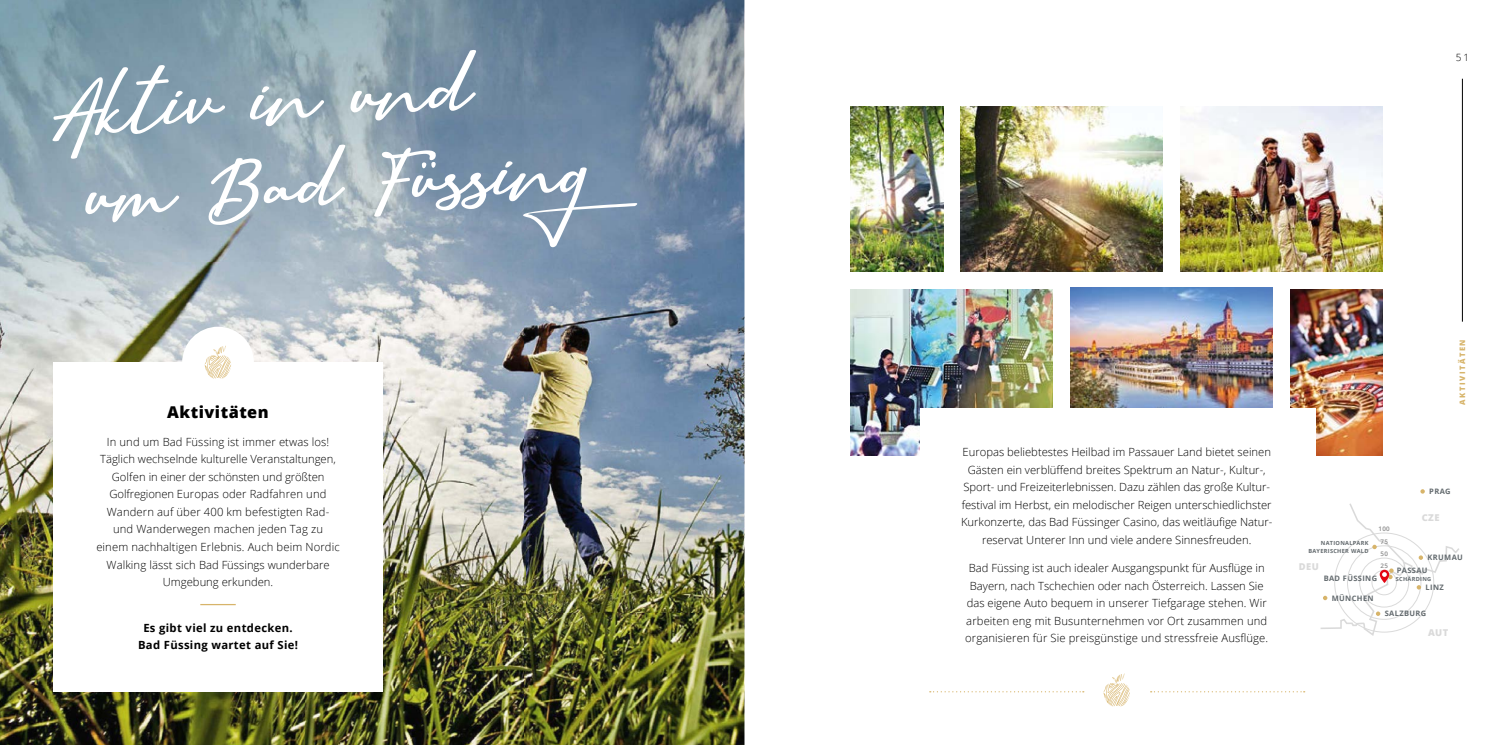
<style>
.page{position:relative;width:1489px;height:745px;background:#fff}
.page>*{position:absolute;margin:0;border:0;box-sizing:border-box;transform-origin:0 0}
.t1{font:106.25px/87.5px "Sallim";color:#fff}
.t2{font:800 16.25px "Open Sans";letter-spacing:.03em;color:#000}
.t3{font:300 11.25px/17.5px "Open Sans";color:#000;text-align:center}
.t4{font:700 11.25px/17.5px "Open Sans";letter-spacing:.03em;color:#000;text-align:center}
.t5{font:300 10px "Open Sans";color:#000}
.t6{font:800 9.38px "Open Sans";letter-spacing:.05em;color:#dadada}
.t7{font:700 7.5px "Open Sans";letter-spacing:.05em;color:#636a6e}
.t8{font:800 7.5px "Open Sans";letter-spacing:.2em;color:#d7b46a}
.t9{font:600 6.25px "Open Sans";letter-spacing:.05em;color:#878787}
.t10{font:700 5.62px/7.4px "Open Sans";letter-spacing:.05em;color:#636a6e;text-align:right}
</style>
<div class="page">
<img style="left:1290px;top:289px;width:92px;height:166px">
<img style="left:0;top:0;width:743px;height:744px">
<div style="left:53px;top:362px;width:330px;height:329px;background:#fff"></div>
<div style="left:182px;top:326px;width:72px;height:72px;background:#fff;border-radius:50%"></div>
<svg style="left:205px;top:345px;width:26px;height:33px"></svg>
<hr style="left:200px;top:603px;width:36px;height:1px;background:#d7b46a">
<img style="left:850px;top:289px;width:202px;height:166px">
<img style="left:1070px;top:288px;width:202px;height:119px">
<img style="left:1180px;top:106px;width:202px;height:166px">
<img style="left:960px;top:106px;width:202px;height:166px">
<div style="left:919px;top:407px;width:396px;height:243px;background:#fff"></div>
<hr style="left:1461px;top:79px;width:1px;height:242px;background:#000">
<svg style="left:929px;top:691px;width:154px;height:1px"></svg>
<svg style="left:1150px;top:691px;width:154px;height:1px"></svg>
<img style="left:850px;top:106px;width:93px;height:166px">
<svg style="left:1103px;top:673px;width:26px;height:32px"></svg>
<svg style="left:1320px;top:503px;width:139px;height:133px"></svg>
<svg style="left:1420px;top:489px;width:4px;height:4px"></svg>
<h1 class="t1" style="left:49px;top:77px;width:564px;rotate:-3deg">Aktiv in und<br>um Bad Füssing</h1>
<h2 class="t2" style="left:167px;top:399px;width:103px">Aktivitäten</h2>
<p class="t3" style="left:96px;top:432px;width:245px">In und um Bad Füssing ist immer etwas los!<br>Täglich wechselnde kulturelle Veranstaltungen, Golfen in einer der schönsten und größten Golfregionen Europas oder Radfahren und Wandern auf über 400 km befestigten Rad&shy;und Wanderwegen machen jeden Tag zu einem nachhaltigen Erlebnis. Auch beim Nordic Walking lässt sich Bad Füssings wunderbare Umgebung erkunden.</p>
<p class="t4" style="left:138px;top:618px;width:161px">Es gibt viel zu entdecken.<br>Bad Füssing wartet auf Sie!</p>
<p class="t5" style="left:1455px;top:50px;width:15px">51</p>
<p class="t3" style="left:961px;top:443px;width:313px">Europas beliebtestes Heilbad im Passauer Land bietet seinen Gästen ein verblüffend breites Spektrum an Natur-, Kultur-, Sport- und Freizeiterlebnissen. Dazu zählen das große Kultur&shy;festival im Herbst, ein melodischer Reigen unterschiedlichster Kurkonzerte, das Bad Füssinger Casino, das weitläufige Natur&shy;reservat Unterer Inn und viele andere Sinnesfreuden.</p>
<p class="t3" style="left:965px;top:558px;width:304px">Bad Füssing ist auch idealer Ausgangspunkt für Ausflüge in Bayern, nach Tschechien oder nach Österreich. Lassen Sie das eigene Auto bequem in unserer Tiefgarage stehen. Wir arbeiten eng mit Busunternehmen vor Ort zusammen und organisieren für Sie preisgünstige und stressfreie Ausflüge.</p>
<p class="t8" style="left:1456px;top:404px;width:67px;rotate:-90deg">AKTIVITÄTEN</p>
<p class="t10" style="left:1308px;top:539px;width:62px">NATIONALPARK<br>BAYERISCHER WALD</p>
<p class="t9" style="left:1378px;top:524px;width:13px">100</p>
<p class="t9" style="left:1380px;top:536px;width:9px">75</p>
<p class="t9" style="left:1380px;top:549px;width:9px">50</p>
<p class="t7" style="left:1428px;top:486px;width:23px">PRAG</p>
<p class="t6" style="left:1421px;top:510px;width:19px">CZE</p>
<p class="t7" style="left:1427px;top:552px;width:37px">KRUMAU</p>
<p class="t6" style="left:1298px;top:558px;width:22px">DEU</p>
<p class="t9" style="left:1380px;top:561px;width:9px">25</p>
<p class="t7" style="left:1323px;top:573px;width:55px">BAD FÜSSING</p>
<p class="t7" style="left:1331px;top:592px;width:43px">MÜNCHEN</p>
<p class="t7" style="left:1396px;top:565px;width:32px">PASSAU</p>
<p class="t10" style="left:1395px;top:575px;width:37px">SCHÄRDING</p>
<p class="t7" style="left:1425px;top:581px;width:20px">LINZ</p>
<p class="t7" style="left:1384px;top:608px;width:43px">SALZBURG</p>
<p class="t6" style="left:1427px;top:625px;width:22px">AUT</p>
</div>
